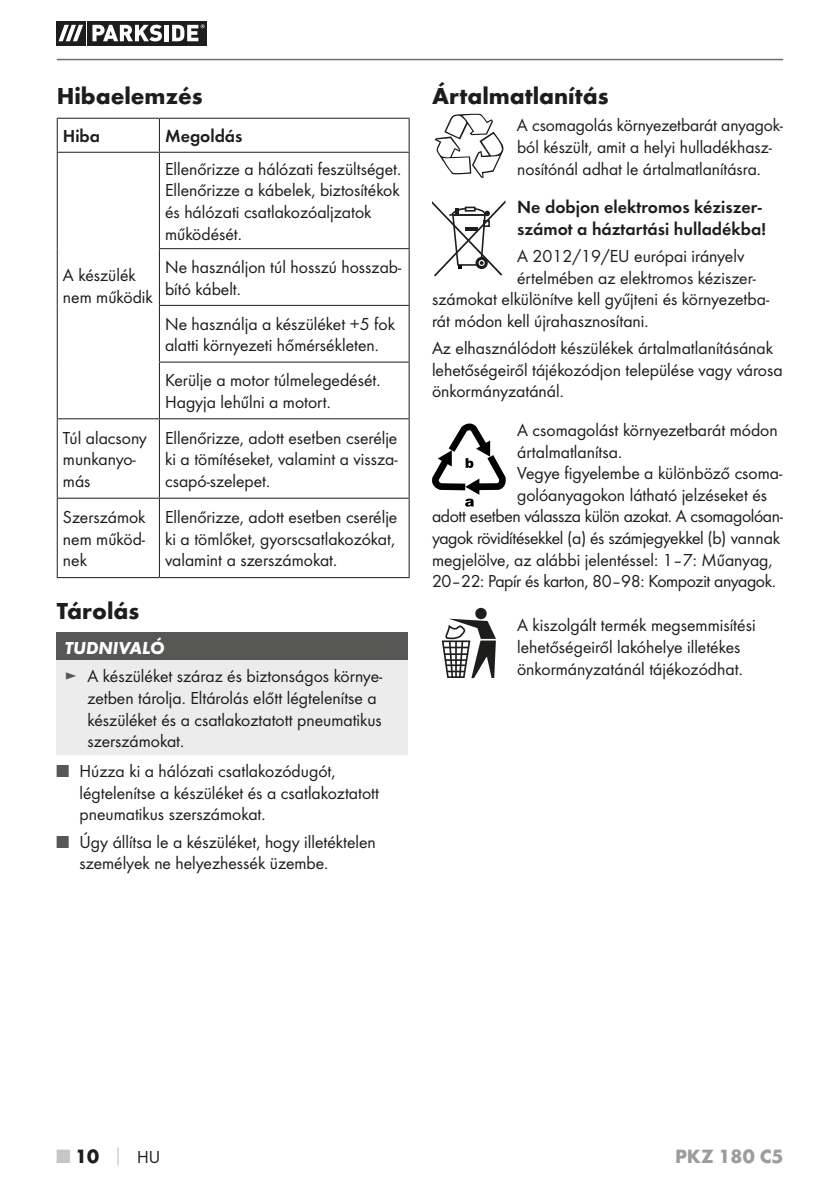
<style>
.page{position:relative;width:840px;height:1191px;background:#fff}
.page>*{position:absolute;margin:0;border:0;box-sizing:border-box;transform-origin:0 0}
.t1{font:700 24px "Futura";color:#1d1d1b}
.t2{font:700 20px "Futura";color:#9d9c9c}
.t3{font:700 20px "Futura";color:#1d1d1b}
.t4{font:18px/21.6px "Futura Boo";color:#1d1d1b}
.t5{font:18px "Futura Boo";letter-spacing:-.02em;color:#1d1d1b}
.t6{font:18px/21.6px "Futura Dem";color:#1d1d1b}
.t7{font:italic 700 18px "Futura";color:#fff}
.s1{color:#575756}
.s2{color:#c6c6c6}
.s3{font-size:18px;color:#c6c6c6}
.s4{font-family:"Futura Boo";font-weight:400;font-size:18px}
</style>
<div class="page">
<hr style="left:57px;top:59px;width:725px;height:1px;background:#6f6f6e">
<svg style="left:85px;top:21px;width:122px;height:24px"></svg>
<div style="left:56px;top:21px;width:29px;height:24px;background:#1d1d1b"></div>
<div style="left:87px;top:21px;width:119px;height:24px;background:#1d1d1b"></div>
<svg style="left:58px;top:25px;width:25px;height:16px"></svg>
<svg style="left:92px;top:25px;width:70px;height:16px"></svg>
<hr style="left:164px;top:25px;width:4px;height:16px;background:#fff">
<svg style="left:172px;top:24px;width:32px;height:17px"></svg>
<hr style="left:57px;top:118px;width:102px;height:1px;background:#1d1d1b">
<hr style="left:57px;top:119px;width:1px;height:33px;background:#1d1d1b">
<hr style="left:159px;top:118px;width:250px;height:1px;background:#1d1d1b">
<hr style="left:159px;top:119px;width:1px;height:33px;background:#1d1d1b">
<hr style="left:408px;top:119px;width:1px;height:33px;background:#1d1d1b">
<hr style="left:57px;top:152px;width:102px;height:1px;background:#1d1d1b">
<hr style="left:57px;top:153px;width:1px;height:96px;background:#1d1d1b">
<hr style="left:159px;top:152px;width:250px;height:1px;background:#1d1d1b">
<hr style="left:159px;top:153px;width:1px;height:95px;background:#1d1d1b">
<hr style="left:408px;top:153px;width:1px;height:95px;background:#1d1d1b">
<hr style="left:57px;top:249px;width:1px;height:56px;background:#1d1d1b">
<hr style="left:159px;top:248px;width:250px;height:1px;background:#1d1d1b">
<hr style="left:159px;top:249px;width:1px;height:56px;background:#1d1d1b">
<hr style="left:408px;top:249px;width:1px;height:56px;background:#1d1d1b">
<hr style="left:57px;top:305px;width:1px;height:57px;background:#1d1d1b">
<hr style="left:159px;top:305px;width:250px;height:1px;background:#1d1d1b">
<hr style="left:159px;top:306px;width:1px;height:55px;background:#1d1d1b">
<hr style="left:408px;top:306px;width:1px;height:55px;background:#1d1d1b">
<hr style="left:57px;top:362px;width:1px;height:56px;background:#1d1d1b">
<hr style="left:159px;top:361px;width:250px;height:1px;background:#1d1d1b">
<hr style="left:159px;top:362px;width:1px;height:56px;background:#1d1d1b">
<hr style="left:408px;top:362px;width:1px;height:56px;background:#1d1d1b">
<hr style="left:57px;top:418px;width:102px;height:1px;background:#1d1d1b">
<hr style="left:57px;top:419px;width:1px;height:79px;background:#1d1d1b">
<hr style="left:159px;top:418px;width:250px;height:1px;background:#1d1d1b">
<hr style="left:159px;top:419px;width:1px;height:79px;background:#1d1d1b">
<hr style="left:408px;top:419px;width:1px;height:79px;background:#1d1d1b">
<hr style="left:57px;top:498px;width:102px;height:1px;background:#1d1d1b">
<hr style="left:57px;top:499px;width:1px;height:78px;background:#1d1d1b">
<hr style="left:159px;top:498px;width:250px;height:1px;background:#1d1d1b">
<hr style="left:159px;top:499px;width:1px;height:78px;background:#1d1d1b">
<hr style="left:408px;top:499px;width:1px;height:78px;background:#1d1d1b">
<hr style="left:57px;top:577px;width:102px;height:1px;background:#1d1d1b">
<hr style="left:159px;top:577px;width:250px;height:1px;background:#1d1d1b">
<div style="left:57px;top:632px;width:351px;height:29px;background:#575756"></div>
<div style="left:57px;top:661px;width:351px;height:94px;background:#ececec"></div>
<svg style="left:434px;top:114px;width:69px;height:64px"></svg>
<svg style="left:432px;top:201px;width:73px;height:75px"></svg>
<svg style="left:432px;top:423px;width:73px;height:83px"></svg>
<div style="left:475px;top:608px;width:11px;height:11px;background:#1d1d1b;border-radius:50%"></div>
<svg style="left:441px;top:618px;width:54px;height:60px"></svg>
<h1 class="t1" style="left:57px;top:86px;width:147px">Hibaelemzés</h1>
<p class="t6" style="left:63px;top:126px;width:39px">Hiba</p>
<p class="t6" style="left:165px;top:126px;width:79px">Megoldás</p>
<p class="t4" style="left:63px;top:266px;width:91px">A készülék nem működik</p>
<p class="t4" style="left:165px;top:159px;width:237px">Ellenőrizze a hálózati feszültséget.<br>Ellenőrizze a kábelek, biztosítékok és hálózati csatlakozóaljzatok működését.</p>
<p class="t4" style="left:165px;top:258px;width:238px">Ne használjon túl hosszú hosszab&shy;bító kábelt.</p>
<p class="t4" style="left:165px;top:314px;width:231px">Ne használja a készüléket +5 fok alatti környezeti hőmérsékleten.</p>
<p class="t4" style="left:165px;top:371px;width:217px">Kerülje a motor túlmelegedé sét.<br>Hagyja lehűlni a motort.</p>
<p class="t4" style="left:63px;top:428px;width:85px">Túl alacsony munkanyo&shy;más</p>
<p class="t4" style="left:165px;top:428px;width:234px;text-align:justify">Ellenőrizze, adott esetben cse rélje ki a tömítéseket, valamint a vissza&shy;csapó-szelepet.</p>
<p class="t4" style="left:63px;top:508px;width:84px;text-align:justify">Szerszámok nem működ&shy;nek</p>
<p class="t4" style="left:165px;top:508px;width:234px;text-align:justify">Ellenőrizze, adott esetben cserélje ki a tömlőket, gyors csatlakozókat, valamint a szerszámokat.</p>
<h1 class="t1" style="left:57px;top:601px;width:84px">Tárolás</h1>
<p class="t7" style="left:65px;top:641px;width:101px">TUDNIVALÓ</p>
<p class="t4" style="left:87px;top:667px;width:296px;text-indent:-23px"><span class="s1">►</span> A készüléket száraz és biztonságos környe&shy;zetben tárolja. Eltárolás előtt légtelenítse a készüléket és a csatlakoztatott pneumatikus szerszámokat.</p>
<p class="t4" style="left:79px;top:762px;width:301px;text-indent:-23px"><span class="s1">■</span> Húzza ki a hálózati csatlakozódugót, légtelenítse a készüléket és a csatlakoztatott pneumatikus szerszámokat.</p>
<p class="t4" style="left:79px;top:832px;width:298px;text-indent:-23px"><span class="s1">■</span> Úgy állítsa le a készüléket, hogy illetéktelen személyek ne helyezhessék üzembe.</p>
<h1 class="t1" style="left:432px;top:86px;width:178px">Ártalmatlanítás</h1>
<p class="t4" style="left:516px;top:116px;width:267px">A csomagolás környezetbarát anyagok&shy;ból készült, amit a helyi hulladékhasz&shy;nosítónál adhat le ártalmatlanításra.</p>
<p class="t6" style="left:517px;top:198px;width:250px">Ne dobjon elektromos kéziszer&shy;számot a háztartási hulladékba!</p>
<p class="t4" style="left:517px;top:247px;width:228px">A 2012/19/EU európai irányelv</p>
<p class="t4" style="left:517px;top:268px;width:240px">értelmében az elektromos kézi szer-</p>
<p class="t4" style="left:432px;top:290px;width:338px">számokat elkülönítve kell gyűjteni és környezetba-</p>
<p class="t4" style="left:432px;top:311px;width:218px">rát módon kell újrahasznosítani.</p>
<p class="t4" style="left:432px;top:339px;width:352px">Az elhasználódott készülékek ártalmatlanításának lehetőségeiről tájékozódjon települése vagy városa önkormányzatánál.</p>
<p class="t4" style="left:517px;top:421px;width:262px">A csomagolást környezetbarát módon</p>
<p class="t4" style="left:517px;top:442px;width:106px">ártalmatlanítsa.</p>
<p class="t4" style="left:517px;top:464px;width:266px">Vegye figyelembe a különböző csoma-</p>
<p class="t4" style="left:517px;top:485px;width:251px">golóanyagokon látható jelzéseket és</p>
<p class="t5" style="left:432px;top:509px;width:352px">adott esetben válassza külön azokat. A csomagolóan-</p>
<p class="t5" style="left:432px;top:531px;width:349px">yagok rövidítésekkel (a) és számjegyekkel (b) vannak</p>
<p class="t4" style="left:432px;top:550px;width:342px">megjelölve, az alábbi jelentéssel: 1–7: Műanyag,</p>
<p class="t5" style="left:432px;top:574px;width:345px">20–22: Papír és karton, 80–98: Kompozit anyagok.</p>
<p class="t4" style="left:517px;top:616px;width:240px">A kiszolgált termék megsemmisítési lehetőségeiről lakóhelye illetékes önkormányzatánál tájékozódhat.</p>
<p class="t3" style="left:57px;top:1147px;width:105px"><span class="s2">■</span> 10 <span class="s3">│</span> <span class="s4">HU</span></p>
<p class="t2" style="left:674px;top:1148px;width:110px">PKZ 180 C5</p>
</div>
